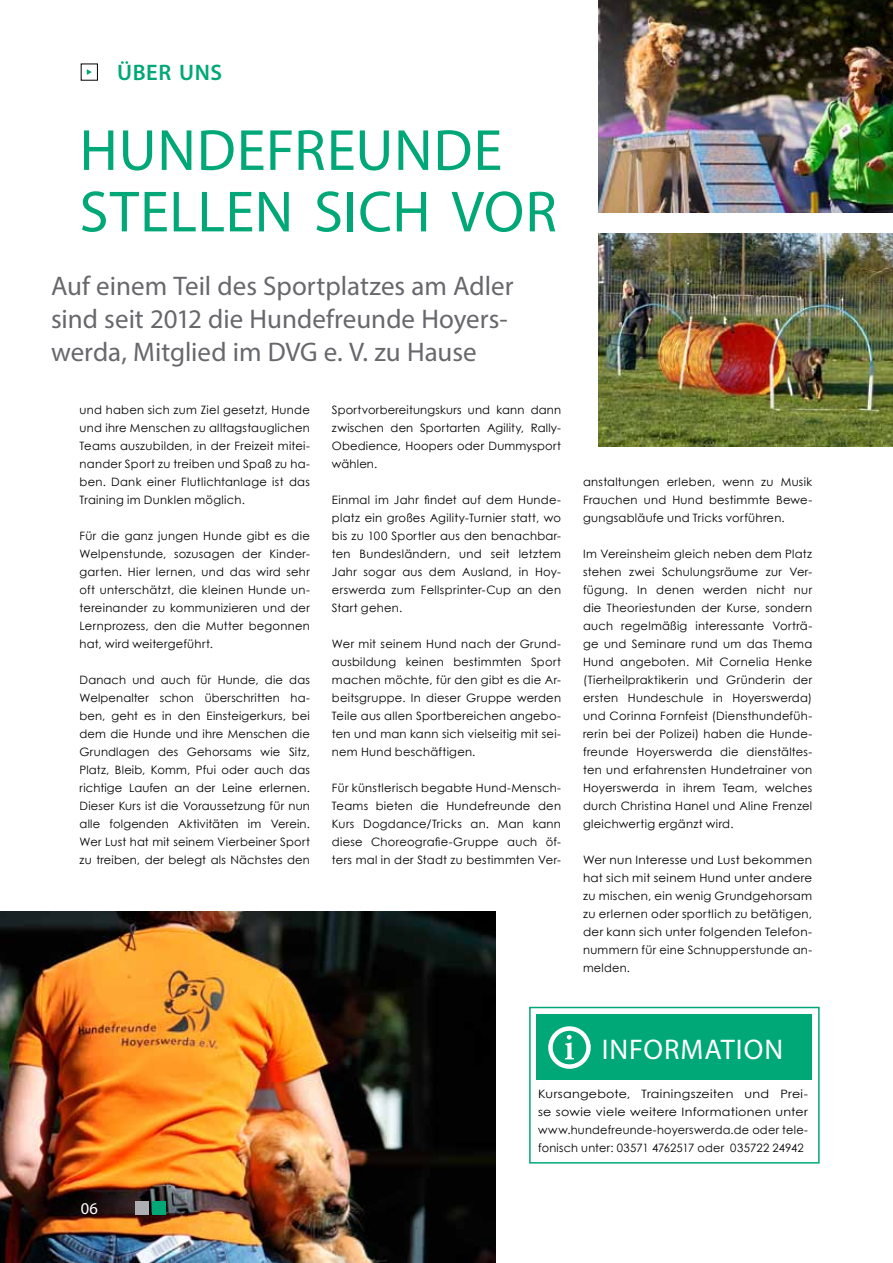
<style>
.page{position:relative;width:893px;height:1263px;background:#fff}
.page>*{position:absolute;margin:0;border:0;box-sizing:border-box;transform-origin:0 0}
.t1{font:58.5px/61.5px "Myriad Pro";letter-spacing:.015em;color:#00a877}
.t2{font:28.5px "Myriad Pro";letter-spacing:.035em;color:#fff}
.t3{font:27px/33px "Myriad Pro";color:#68676c}
.t4{font:600 22.5px "Myriad Pro";letter-spacing:.025em;color:#00a877}
.t5{font:16.5px "Myriad Pro";color:#fff}
.t6{font:11.55px/18px "Century Gothic";letter-spacing:.025em;color:#000;text-align:justify}
.t7{font:11.55px/18px "Century Gothic";letter-spacing:.025em;color:#000;text-align:justify;scale:1.04 1}
.t8{font:11.55px/18px "Century Gothic";letter-spacing:.025em;color:#000;text-align:justify;scale:1.1 1}
</style>
<div class="page">
<img style="left:0;top:911px;width:495px;height:352px">
<svg style="left:87px;top:69px;width:5px;height:6px"></svg>
<div style="left:135px;top:1201px;width:14px;height:14px;background:#aeafb2"></div>
<div style="left:152px;top:1201px;width:14px;height:14px;background:#00a877"></div>
<img style="left:599px;top:233px;width:294px;height:213px">
<img style="left:599px;top:0;width:294px;height:213px">
<div style="left:529px;top:1007px;width:291px;height:156px;border:2px solid #00a877"></div>
<div style="left:536px;top:1015px;width:276px;height:65px;background:#00a877"></div>
<div style="left:548px;top:1026px;width:43px;height:43px;border:4px solid #fff;border-radius:50%"></div>
<svg style="left:565px;top:1035px;width:9px;height:24px"></svg>
<h3 class="t4" style="left:117px;top:58px;width:106px">ÜBER UNS</h3>
<h1 class="t1" style="left:80px;top:119px;width:479px">HUNDEFREUNDE<br>STELLEN SICH VOR</h1>
<h3 class="t3" style="left:51px;top:269px;width:464px">Auf einem Teil des Sportplatzes am Adler sind seit 2012 die Hundefreunde Hoyers&shy;werda, Mitglied im DVG e. V. zu Hause</h3>
<p class="t6" style="left:80px;top:401px;width:232px">und haben sich zum Ziel gesetzt, Hunde und ihre Menschen zu alltagstauglichen Teams auszubilden, in der Freizeit mitei&shy;nander Sport zu treiben und Spaß zu ha&shy;ben. Dank einer Flutlichtanlage ist das Training im Dunklen möglich.</p>
<p class="t6" style="left:80px;top:527px;width:232px">Für die ganz jungen Hunde gibt es die Welpenstunde, sozusagen der Kinder&shy;garten. Hier lernen, und das wird sehr oft unterschätzt, die kleinen Hunde un&shy;tereinander zu kommunizieren und der Lernprozess, den die Mutter begonnen hat, wird weitergeführt.</p>
<p class="t6" style="left:80px;top:671px;width:232px">Danach und auch für Hunde, die das Welpenalter schon überschritten ha&shy;ben, geht es in den Einsteigerkurs, bei dem die Hunde und ihre Menschen die Grundlagen des Gehorsams wie Sitz, Platz, Bleib, Komm, Pfui oder auch das richtige Laufen an der Leine erlernen.<br>Dieser Kurs ist die Voraussetzung für nun alle folgenden Aktivitäten im Verein.<br>Wer Lust hat mit seinem Vierbeiner Sport zu treiben, der belegt als Nächstes den</p>
<p class="t6" style="left:332px;top:401px;width:231px">Sportvorbereitungskurs und kann dann zwischen den Sportarten Agility, Rally-Obedience, Hoopers oder Dummysport wählen.</p>
<p class="t6" style="left:332px;top:491px;width:231px">Einmal im Jahr findet auf dem Hunde&shy;platz ein großes Agility-Turnier statt, wo bis zu 100 Sportler aus den benachbar&shy;ten Bundesländern, und seit letztem Jahr sogar aus dem Ausland, in Hoy&shy;erswerda zum Fellsprinter-Cup an den Start gehen.</p>
<p class="t6" style="left:332px;top:635px;width:231px">Wer mit seinem Hund nach der Grund&shy;ausbildung keinen bestimmten Sport machen möchte, für den gibt es die Ar&shy;beitsgruppe. In dieser Gruppe werden Teile aus allen Sportbereichen angebo&shy;ten und man kann sich vielseitig mit sei&shy;nem Hund beschäftigen.</p>
<p class="t6" style="left:332px;top:779px;width:231px">Für künstlerisch begabte Hund-Mensch-Teams bieten die Hundefreunde den Kurs Dogdance/Tricks an. Man kann diese Choreografie-Gruppe auch öf&shy;ters mal in der Stadt zu bestimmten Ver-</p>
<p class="t6" style="left:583px;top:473px;width:231px">anstaltungen erleben, wenn zu Musik Frauchen und Hund bestimmte Bewe&shy;gungsabläufe und Tricks vorführen.</p>
<p class="t6" style="left:583px;top:545px;width:231px">Im Vereinsheim gleich neben dem Platz stehen zwei Schulungsräume zur Ver&shy;fügung. In denen werden nicht nur die Theoriestunden der Kurse, sondern auch regelmäßig interessante Vorträ&shy;ge und Seminare rund um das Thema Hund angeboten. Mit Cornelia Henke (Tierheilpraktikerin und Gründerin der ersten Hundeschule in Hoyerswerda) und Corinna Fornfeist (Diensthundefüh&shy;rerin bei der Polizei) haben die Hunde&shy;freunde Hoyerswerda die dienstältes&shy;ten und erfahrensten Hundetrainer von Hoyerswerda in ihrem Team, welches durch Christina Hanel und Aline Frenzel gleichwertig ergänzt wird.</p>
<p class="t7" style="left:583px;top:851px;width:222px">Wer nun Interesse und Lust bekommen hat sich mit seinem Hund unter andere zu mischen, ein wenig Grundgehorsam zu erlernen oder sportlich zu betätigen, der kann sich unter folgenden Telefon&shy;nummern für eine Schnupperstunde an&shy;melden.</p>
<h2 class="t2" style="left:602px;top:1032px;width:183px">INFORMATION</h2>
<h3 class="t5" style="left:81px;top:1198px;width:19px">06</h3>
<p class="t8" style="left:538px;top:1085px;width:247px">Kursangebote, Trainingszeiten und Prei&shy;se sowie viele weitere Informationen unter www.hundefreunde-hoyerswerda.de oder tele&shy;fonisch unter: 03571 4762517 oder 035722 24942</p>
</div>
